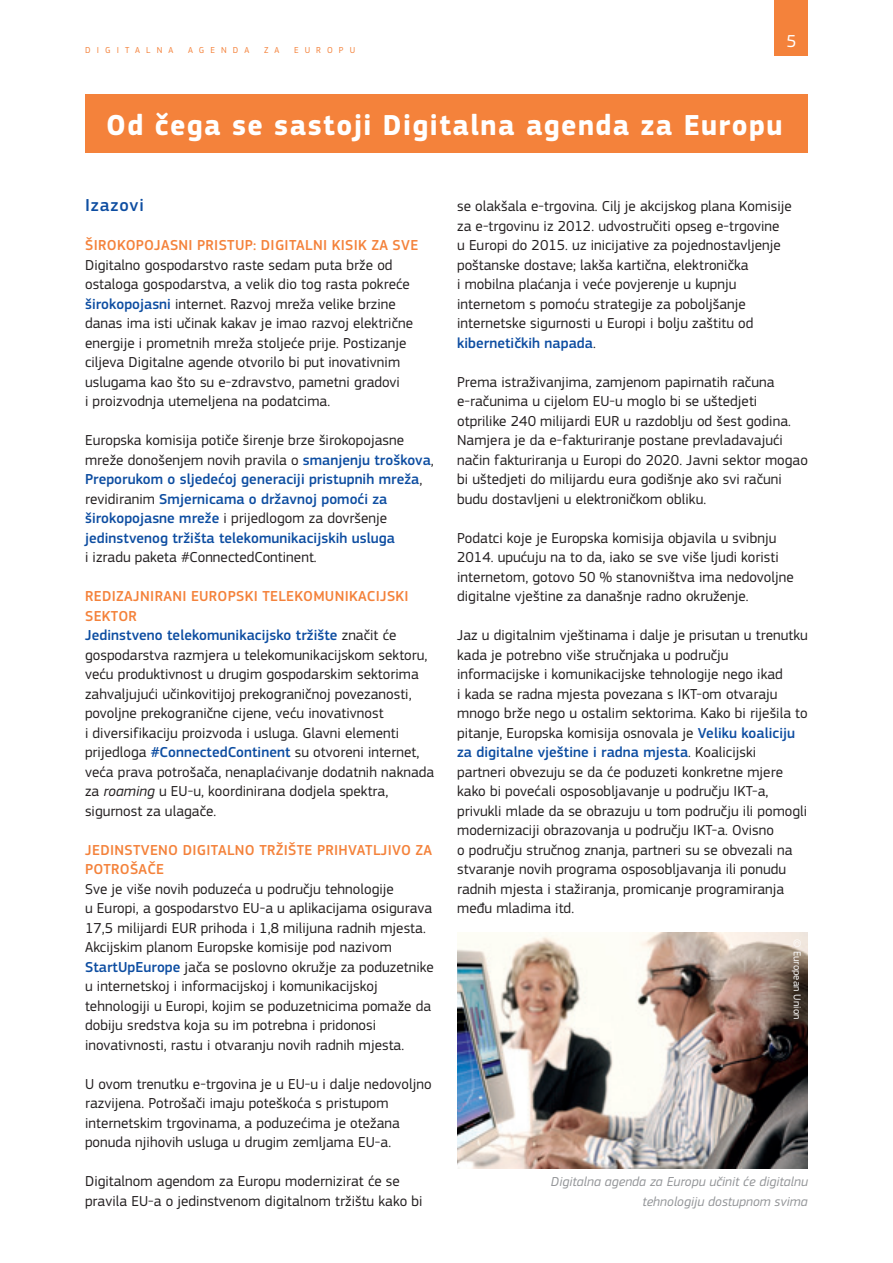
<style>
.page{position:relative;width:893px;height:1263px;background:#fff}
.page>*{position:absolute;margin:0;border:0;box-sizing:border-box;transform-origin:0 0}
.Heading01{font:700 30px "EC Square Sans Pro";letter-spacing:.05em;color:#fff;scale:.96 1}
.Heading03{font:500 18px "EC Square Sans Pro";letter-spacing:.05em;color:#0d4da1}
.t1{font:18px "EC Square Sans Pro";color:#fff}
.BodyText{font:15px/19.5px "EC Square Sans Pro";letter-spacing:.005em;color:#231f20}
.BodyText-2{font:500 15px/19.5px "EC Square Sans Pro";letter-spacing:.005em;color:#0d4da1}
.Heading04{font:500 15px/19.5px "EC Square Sans Pro";letter-spacing:.02em;color:#f4823b}
.legende_R{font:italic 13.5px/19.5px "EC Square Sans Pro";letter-spacing:.005em;color:#939598;text-align:right}
.Copyright{font:10.5px "EC Square Sans Pro";letter-spacing:.005em;color:#fff}
.t2{font:9px "EC Square Sans Pro";letter-spacing:.68em;color:#f4823b}
.s1{font-weight:500;color:#0d4da1}
.s2{font-weight:400;color:#231f20}
.s3{font-style:italic}
</style>
<div class="page">
<div style="left:775px;top:0;width:33px;height:55px;background:#f4823b"></div>
<div style="left:85px;top:94px;width:723px;height:59px;background:#f4823b"></div>
<img style="left:457px;top:933px;width:351px;height:236px">
<p class="t2" style="left:85px;top:45px;width:90px">DIGITALNA</p>
<p class="t2" style="left:188px;top:45px;width:63px">AGENDA</p>
<p class="t2" style="left:264px;top:45px;width:17px">Z A</p>
<p class="t2" style="left:294px;top:45px;width:63px">EUROPU</p>
<p class="t1" style="left:786px;top:30px;width:12px">5</p>
<p class="Heading01" style="left:106px;top:107px;width:706px">Od čega se sastoji Digitalna agenda za Europu</p>
<p class="Heading03" style="left:85px;top:195px;width:60px">Izazovi</p>
<p class="Heading04" style="left:85px;top:236px;width:335px">ŠIROKOPOJASNI PRISTUP: DIGITALNI KISIK ZA SVE</p>
<p class="BodyText" style="left:85px;top:255px;width:330px">Digitalno gospodarstvo raste sedam puta brže od ostaloga gospodarstva, a velik dio tog rasta pokreće <span class="s1">širokopojasni</span> internet. Razvoj mreža velike brzine danas ima isti učinak kakav je imao razvoj električne energije i prometnih mreža stoljeće prije. Postizanje ciljeva Digitalne agende otvorilo bi put inovativnim uslugama kao što su e‑zdravstvo, pametni gradovi<br>i proizvodnja utemeljena na podatcima.</p>
<p class="BodyText-2" style="left:85px;top:431px;width:350px"><span class="s2">Europska komisija potiče širenje brze širokopojasne mreže donošenjem novih pravila o</span> smanjenju troškova<span class="s2">, </span>Preporukom o sljedećoj generaciji pristupnih mreža<span class="s2">, revidiranim</span> Smjernicama o državnoj pomoći za širokopojasne mreže <span class="s2">i prijedlogom za dovršenje </span>jedinstvenog tržišta telekomunikacijskih usluga<br><span class="s2">i izradu paketa #ConnectedContinent.</span></p>
<p class="Heading04" style="left:85px;top:587px;width:325px">REDIZAJNIRANI EUROPSKI TELEKOMUNIKACIJSKI<br>SEKTOR</p>
<p class="BodyText" style="left:85px;top:626px;width:351px"><span class="s1">Jedinstveno telekomunikacijsko tržište</span> značit će gospodarstva razmjera u telekomunikacijskom sektoru, veću produktivnost u drugim gospodarskim sektorima zahvaljujući učinkovitijoj prekograničnoj povezanosti, povoljne prekogranične cijene, veću inovativnost<br>i diversifikaciju proizvoda i usluga. Glavni elementi prijedloga <span class="s1">#ConnectedContinent</span> su otvoreni internet, veća prava potrošača, nenaplaćivanje dodatnih naknada za <span class="s3">roaming</span> u EU‑u, koordinirana dodjela spektra, sigurnost za ulagače.</p>
<p class="Heading04" style="left:85px;top:840px;width:349px">JEDINSTVENO DIGITALNO TRŽIŠTE PRIHVATLJIVO ZA<br>POTROŠAČE</p>
<p class="BodyText" style="left:85px;top:879px;width:350px">Sve je više novih poduzeća u području tehnologije<br>u Europi, a gospodarstvo EU‑a u aplikacijama osigurava 17,5 milijardi EUR prihoda i 1,8 milijuna radnih mjesta.<br>Akcijskim planom Europske komisije pod nazivom <span class="s1">StartUpEurope</span> jača se poslovno okružje za poduzetnike u internetskoj i informacijskoj i komunikacijskoj tehnologiji u Europi, kojim se poduzetnicima pomaže da dobiju sredstva koja su im potrebna i pridonosi inovativnosti, rastu i otvaranju novih radnih mjesta.</p>
<p class="BodyText" style="left:85px;top:1074px;width:348px">U ovom trenutku e‑trgovina je u EU‑u i dalje nedovoljno razvijena. Potrošači imaju poteškoća s pristupom internetskim trgovinama, a poduzećima je otežana ponuda njihovih usluga u drugim zemljama EU‑a.</p>
<p class="BodyText" style="left:85px;top:1172px;width:339px">Digitalnom agendom za Europu modernizirat će se pravila EU‑a o jedinstvenom digitalnom tržištu kako bi</p>
<p class="BodyText" style="left:457px;top:197px;width:336px">se olakšala e‑trgovina. Cilj je akcijskog plana Komisije za e‑trgovinu iz 2012. udvostručiti opseg e‑trgovine<br>u Europi do 2015. uz inicijative za pojednostavljenje poštanske dostave; lakša kartična, elektronička<br>i mobilna plaćanja i veće povjerenje u kupnju internetom s pomoću strategije za poboljšanje internetske sigurnosti u Europi i bolju zaštitu od <span class="s1">kibernetičkih napada</span>.</p>
<p class="BodyText" style="left:457px;top:372px;width:352px">Prema istraživanjima, zamjenom papirnatih računa e‑računima u cijelom EU‑u moglo bi se uštedjeti otprilike 240 milijardi EUR u razdoblju od šest godina.<br>Namjera je da e‑fakturiranje postane prevladavajući način fakturiranja u Europi do 2020. Javni sektor mogao bi uštedjeti do milijardu eura godišnje ako svi računi budu dostavljeni u elektroničkom obliku.</p>
<p class="BodyText" style="left:457px;top:528px;width:338px">Podatci koje je Europska komisija objavila u svibnju 2014. upućuju na to da, iako se sve više ljudi koristi internetom, gotovo 50 % stanovništva ima nedovoljne digitalne vještine za današnje radno okruženje.</p>
<p class="BodyText" style="left:457px;top:626px;width:352px">Jaz u digitalnim vještinama i dalje je prisutan u trenutku kada je potrebno više stručnjaka u području informacijske i komunikacijske tehnologije nego ikad<br>i kada se radna mjesta povezana s IKT‑om otvaraju mnogo brže nego u ostalim sektorima. Kako bi riješila to pitanje, Europska komisija osnovala je <span class="s1">Veliku koaliciju za digitalne vještine i radna mjesta</span>. Koalicijski partneri obvezuju se da će poduzeti konkretne mjere kako bi povećali osposobljavanje u području IKT‑a, privukli mlade da se obrazuju u tom području ili pomogli modernizaciji obrazovanja u području IKT‑a. Ovisno<br>o području stručnog znanja, partneri su se obvezali na stvaranje novih programa osposobljavanja ili ponudu radnih mjesta i stažiranja, promicanje programiranja među mladima itd.</p>
<p class="Copyright" style="left:803px;top:939px;width:81px;rotate:90deg">© European Union</p>
<p class="legende_R" style="left:551px;top:1172px;width:258px">Digitalna agenda za Europu učinit će digitalnu tehnologiju dostupnom svima</p>
</div>
